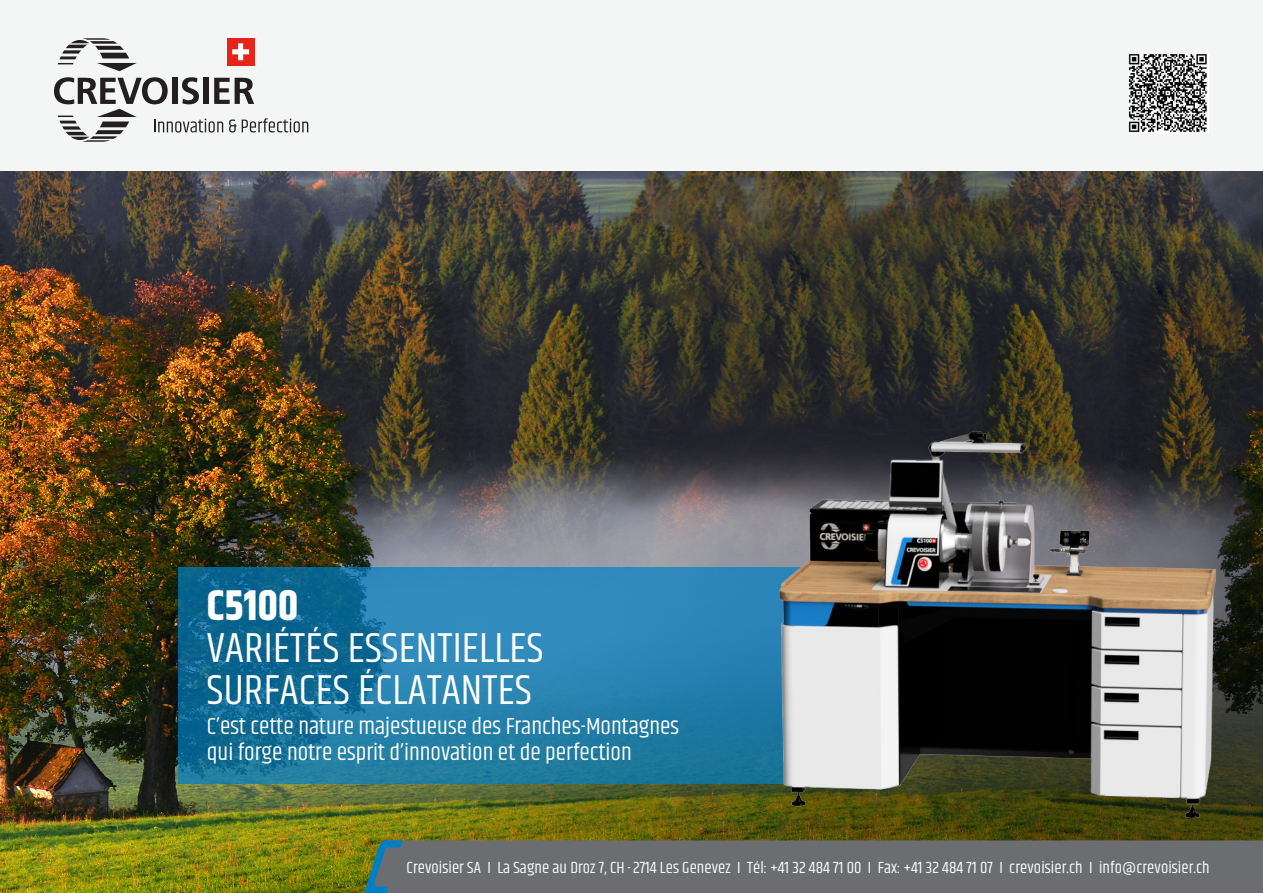
<style>
.page{position:relative;width:1263px;height:893px;background:#f4f5f5}
.page>*{position:absolute;margin:0;border:0;box-sizing:border-box;transform-origin:0 0}
.t1{font:42.9px "Khand";letter-spacing:.005em;color:#fff}
.t2{font:700 42.9px "Khand";letter-spacing:.005em;color:#fff}
.t3{font:23.85px "Khand";color:#fff}
.t4{font:16.5px "Khand";letter-spacing:.005em;color:#fff}
</style>
<div class="page">
<img style="left:0;top:171px;width:1263px;height:722px">
<svg style="left:58px;top:38px;width:79px;height:33px"></svg>
<svg style="left:54px;top:77px;width:254px;height:65px"></svg>
<div style="left:227px;top:38px;width:27px;height:27px;background:#e72419"></div>
<svg style="left:232px;top:43px;width:17px;height:17px"></svg>
<div style="left:403px;top:840px;width:860px;height:53px;background:#6c6d70"></div>
<svg style="left:364px;top:840px;width:39px;height:53px;background:#507470"></svg>
<img style="left:1128px;top:54px;width:81px;height:79px">
<svg style="left:179px;top:567px;width:580px;height:217px;background:#207ba7"></svg>
<img style="left:759px;top:407px;width:470px;height:432px">
<p class="t2" style="left:207px;top:575px;width:93px">C5100</p>
<p class="t1" style="left:207px;top:622px;width:338px">VARIÉTÉS ESSENTIELLES</p>
<p class="t1" style="left:207px;top:663px;width:326px">SURFACES ÉCLATANTES</p>
<p class="t3" style="left:207px;top:712px;width:474px">C’est cette nature majestueuse des Franches-Montagnes</p>
<p class="t3" style="left:207px;top:738px;width:426px">qui forge notre esprit d’innovation et de perfection</p>
<p class="t4" style="left:406px;top:858px;width:805px">Crevoisier SA I La Sagne au Droz 7, CH - 2714 Les Genevez I Tél: +41 32 484 71 00 I Fax: +41 32 484 71 07 I crevoisier.ch I info@crevoisier.ch</p>
</div>
